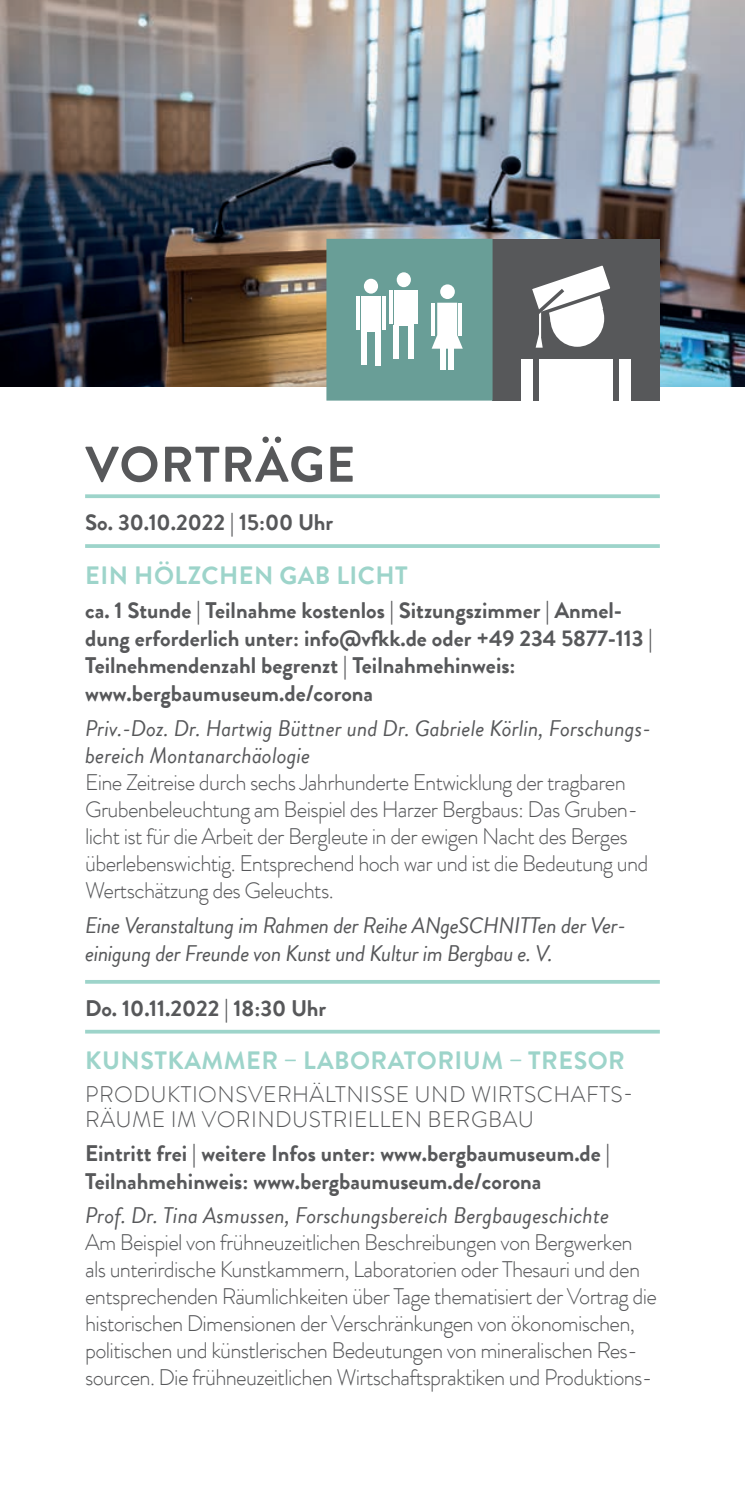
<style>
.page{position:relative;width:745px;height:1489px;background:#fff}
.page>*{position:absolute;margin:0;border:0;box-sizing:border-box;transform-origin:0 0}
.t1{font:700 50px "Brandon Grotesque Office";letter-spacing:.02em;color:#57585a}
.t2{font:700 25px "Brandon Grotesque Office";letter-spacing:.02em;color:#9dd4ca}
.t3{font:300 22.5px/27px "Brandon Grotesque Office";letter-spacing:-.03em;color:#57585a}
.t4{font:700 22.5px/27.5px "Brandon Grotesque Office";color:#57585a}
.t5{font:italic 22.5px/27.5px "Brandon Grotesque Office";color:#57585a}
.t6{font:italic 22.5px/27.5px "Brandon Grotesque Office";letter-spacing:-.02em;color:#57585a}
.t7{font:300 22.5px/25px "Brandon Grotesque Office";letter-spacing:.02em;color:#57585a}
</style>
<div class="page">
<img style="left:0;top:0;width:744px;height:386px">
<svg style="left:85px;top:494px;width:574px;height:4px;background:#a5d7ce"></svg>
<hr style="left:85px;top:544px;width:574px;height:4px;background:#9dd4ca">
<hr style="left:85px;top:980px;width:574px;height:3px;background:#9dd4ca">
<svg style="left:85px;top:1029px;width:574px;height:4px;background:#b0dcd4"></svg>
<div style="left:492px;top:239px;width:167px;height:161px;background:#57585a"></div>
<div style="left:539px;top:359px;width:73px;height:41px;background:#fff"></div>
<div style="left:521px;top:359px;width:11px;height:41px;background:#fff"></div>
<div style="left:618px;top:359px;width:12px;height:41px;background:#fff"></div>
<div style="left:550px;top:290px;width:53px;height:57px;background:#fff;border-radius:50%"></div>
<hr style="left:538px;top:309px;width:2px;height:28px;background:#fff">
<svg style="left:535px;top:330px;width:7px;height:17px"></svg>
<svg style="left:532px;top:265px;width:78px;height:57px"></svg>
<svg style="left:317px;top:230px;width:184px;height:171px"></svg>
<div style="left:440px;top:284px;width:14px;height:15px;background:#fff;border-radius:50%"></div>
<div style="left:396px;top:272px;width:14px;height:15px;background:#fff;border-radius:50%"></div>
<h1 class="t1" style="left:85px;top:429px;width:271px">VORTRÄGE</h1>
<p class="t4" style="left:85px;top:509px;width:249px">So. 30.10.2022 | 15:00 Uhr</p>
<p class="t2" style="left:85px;top:557px;width:324px">EIN HÖLZCHEN GAB LICHT</p>
<p class="t4" style="left:85px;top:597px;width:568px">ca. 1 Stunde | Teilnahme kostenlos | Sitzungszimmer | Anmel&shy;dung erforderlich unter: info@vfkk.de oder +49 234 5877-113 | Teilnehmendenzahl begrenzt | Teilnahmehinweis: www.bergbaumuseum.de/corona</p>
<p class="t5" style="left:85px;top:714px;width:567px">Priv.-Doz. Dr. Hartwig Büttner und Dr. Gabriele Körlin, Forschungs&shy;bereich Montanarchäologie</p>
<p class="t3" style="left:85px;top:768px;width:564px">Eine Zeitreise durch sechs Jahrhunderte Entwicklung der tragbaren Grubenbeleuchtung am Beispiel des Harzer Bergbaus: Das Gruben&shy;licht ist für die Arbeit der Bergleute in der ewigen Nacht des Berges überlebenswichtig. Entsprechend hoch war und ist die Bedeutung und Wertschätzung des Geleuchts.</p>
<p class="t6" style="left:85px;top:912px;width:542px">Eine Veranstaltung im Rahmen der Reihe ANgeSCHNITTen der Ver&shy;einigung der Freunde von Kunst und Kultur im Bergbau e. V.</p>
<p class="t4" style="left:85px;top:994px;width:242px">Do. 10.11.2022 | 18:30 Uhr</p>
<p class="t2" style="left:85px;top:1043px;width:540px">KUNSTKAMMER – LABORATORIUM – TRESOR</p>
<p class="t7" style="left:85px;top:1081px;width:549px">PRODUKTIONSVERHÄLTNISSE UND WIRTSCHAFTS-<br>RÄUME IM VORINDUSTRIELLEN BERGBAU</p>
<p class="t4" style="left:85px;top:1139px;width:526px">Eintritt frei | weitere Infos unter: www.bergbaumuseum.de |<br>Teilnahmehinweis: www.bergbaumuseum.de/corona</p>
<p class="t5" style="left:85px;top:1202px;width:525px">Prof. Dr. Tina Asmussen, Forschungsbereich Bergbaugeschichte</p>
<p class="t3" style="left:85px;top:1228px;width:573px">Am Beispiel von frühneuzeitlichen Beschreibungen von Bergwerken als unterirdische Kunstkammern, Laboratorien oder Thesauri und den entsprechenden Räumlichkeiten über Tage thematisiert der Vortrag die historischen Dimensionen der Verschränkungen von ökonomischen, politischen und künstlerischen Bedeutungen von mineralischen Res&shy;sourcen. Die frühneuzeitlichen Wirtschaftspraktiken und Produktions-</p>
</div>
